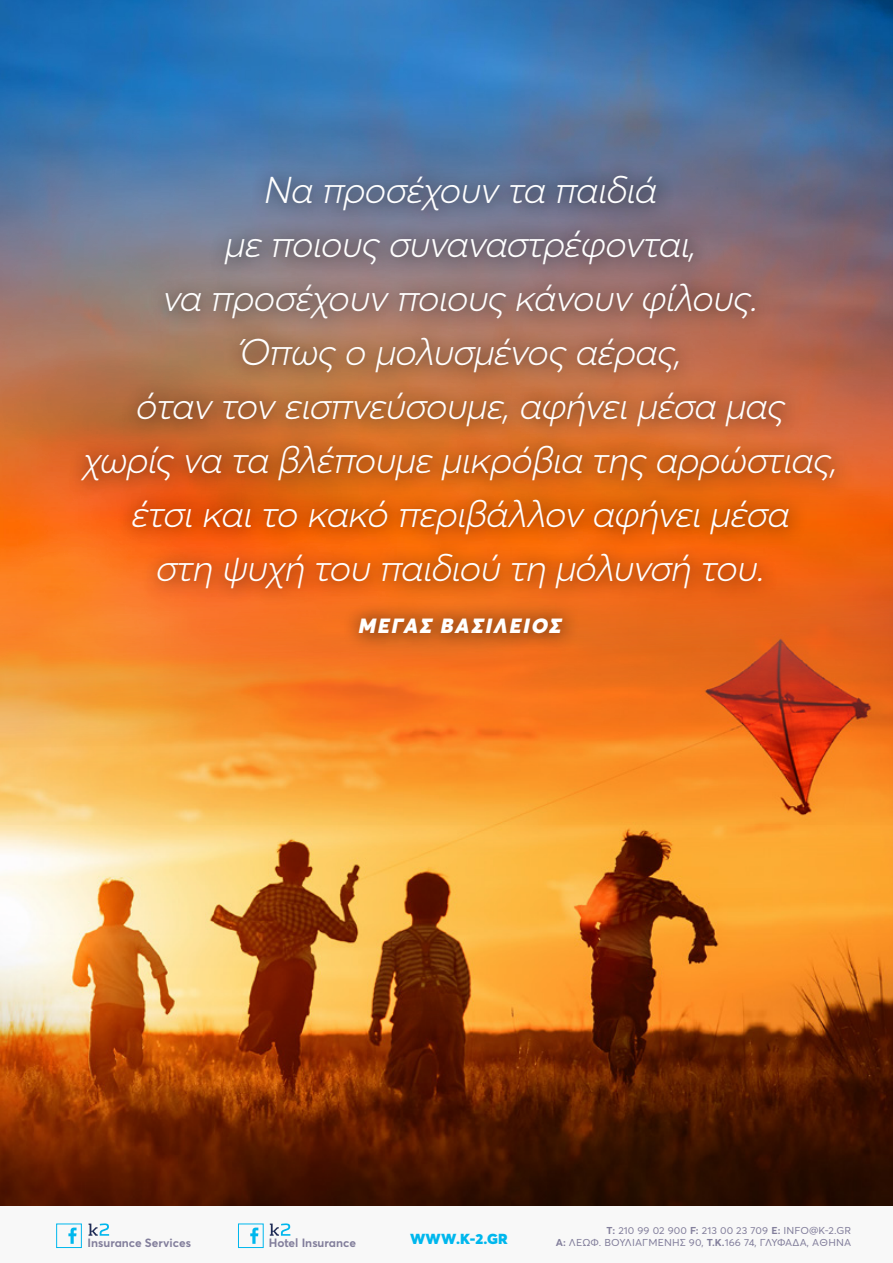
<style>
.page{position:relative;width:893px;height:1263px;background:#fff}
.page>*{position:absolute;margin:0;border:0;box-sizing:border-box;transform-origin:0 0}
.t1{font:italic 300 36.9px/54px "Averta";color:#fff;text-align:center}
.t2{font:italic 900 20.4px "Averta";color:#fff}
.t3{font:900 14.4px "Averta";color:#00b7ed;scale:1.05 1}
.t4{font:700 11.85px "Averta";color:#837f9c}
.t5{font:9.9px "Averta";letter-spacing:.01em;color:#837f9c;scale:1.05 1}
.s1{font-weight:700}
</style>
<div class="page">
<img style="left:0;top:968px;width:893px;height:238px">
<div style="left:0;top:1207px;width:893px;height:56px;background:#f8f8f8"></div>
<svg style="left:68px;top:1227px;width:9px;height:17px"></svg>
<div style="left:56px;top:1223px;width:26px;height:25px;border:1px solid #00b7ed"></div>
<svg style="left:250px;top:1227px;width:8px;height:17px"></svg>
<div style="left:238px;top:1223px;width:26px;height:25px;border:1px solid #00b7ed"></div>
<svg style="left:89px;top:1223px;width:20px;height:13px"></svg>
<svg style="left:270px;top:1223px;width:20px;height:13px"></svg>
<img style="left:0;top:0;width:893px;height:968px">
<div style="left:66px;top:160px;width:788px;height:494px;background:#000;opacity:.75"></div>
<p class="t1" style="left:82px;top:163px;width:765px">Να προσέχουν τα παιδιά μεποιουςσυναναστρέφονται,<br>να προσέχουν ποιουςκάνουν φίλους.<br>Όπωςο μολυσμένοςαέρας,<br>όταν τον εισπνεύσουμε,αφήνειμέσα μας χωρίςνα τα βλέπουμεμικρόβια τηςαρρώστιας, έτσικαιτο κακό περιβάλλον αφήνειμέσα<br>στη ψυχή του παιδιού τη μόλυνσή του.</p>
<p class="t2" style="left:358px;top:613px;width:209px">ΜΈΓΑΣ ΒΑΣΊΛΕΙΟΣ</p>
<p class="t5" style="left:607px;top:1224px;width:234px"><span class="s1">T:</span> 210 99 02 900 <span class="s1">F:</span> 213 00 23 709 <span class="s1">E:</span> INFO@K-2.GR</p>
<p class="t4" style="left:88px;top:1235px;width:105px">Insurance Services</p>
<p class="t4" style="left:269px;top:1235px;width:89px">Hotel Insurance</p>
<p class="t3" style="left:410px;top:1230px;width:95px">WWW.K-2.GR</p>
<p class="t5" style="left:556px;top:1236px;width:283px"><span class="s1">A:</span> ΛΕΩΦ. ΒΟΥΛΙΑΓΜΈΝΗΣ 90, <span class="s1">T.K.</span>166 74, ΓΛΥΦΆΔΑ, AΘΗΝΑ</p>
</div>
